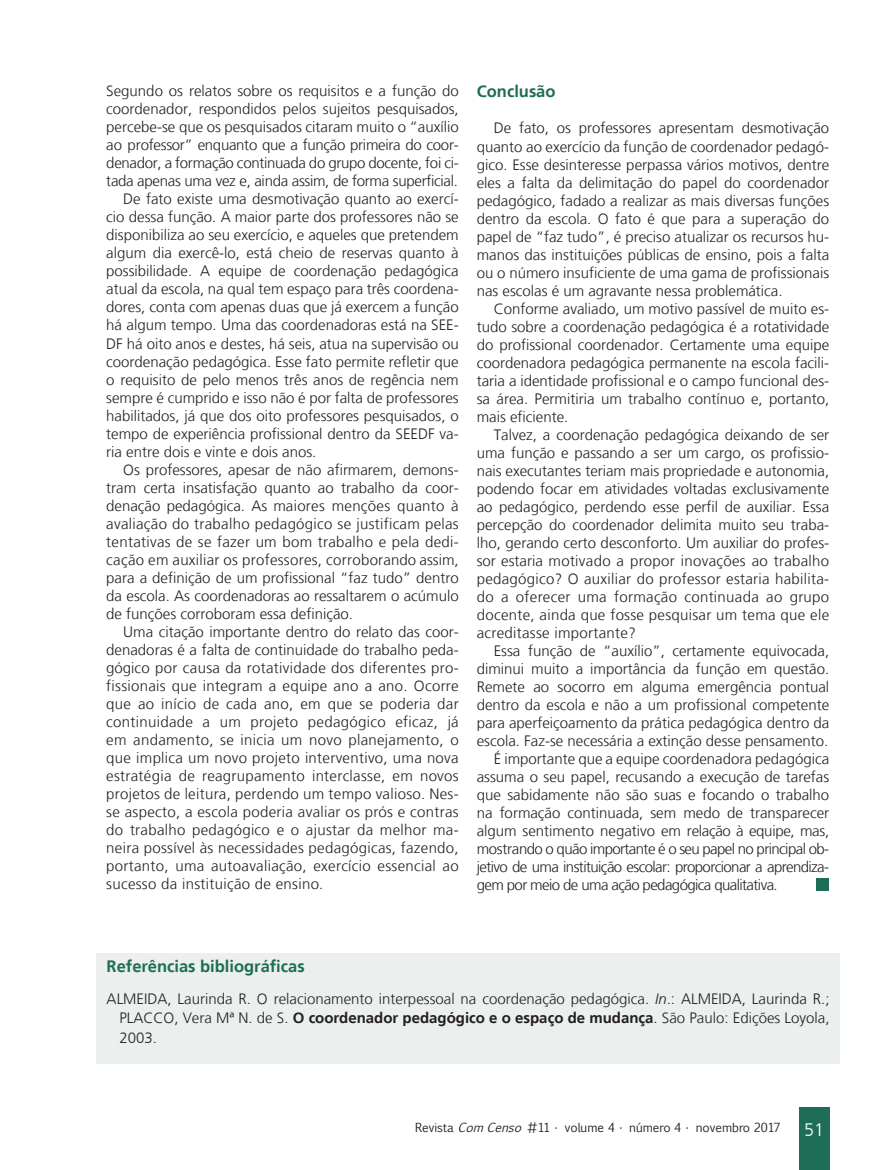
<style>
.page{position:relative;width:893px;height:1170px;background:#fff}
.page>*{position:absolute;margin:0;border:0;box-sizing:border-box;transform-origin:0 0}
.t1{font:300 18px "Frutiger LT";color:#fff}
.Subtítulo_VERDE_ARTI{font:700 16.5px "Frutiger LT";color:#1e6d56}
.Miolo__10{font:300 15px/18px "Frutiger LT";color:#231f20;text-align:justify}
.t2{font:12px "Euphemia CAS";color:#231f20}
.s1{font-style:italic}
.s2{font-weight:700}
</style>
<div class="page">
<div style="left:816px;top:878px;width:13px;height:12px;background:#1e6d56"></div>
<div style="left:96px;top:952px;width:743px;height:111px;background:#ebefed"></div>
<div style="left:799px;top:1107px;width:30px;height:62px;background:#1e6d56"></div>
<p class="Miolo__10" style="left:106px;top:82px;width:354px">Segundo os relatos sobre os requisitos e a função do coordenador, respondidos pelos sujeitos pesquisados, percebe-se que os pesquisados citaram muito o “auxílio ao professor” enquanto que a função primeira do coor&shy;denador, a formação continuada do grupo docente, foi ci&shy;tada apenas uma vez e, ainda assim, de forma superficial.</p>
<p class="Miolo__10" style="left:106px;top:190px;width:354px;text-indent:17px">De fato existe uma desmotivação quanto ao exercí&shy;cio dessa função. A maior parte dos professores não se disponibiliza ao seu exercício, e aqueles que pretendem algum dia exercê-lo, está cheio de reservas quanto à possibilidade. A equipe de coordenação pedagógica atual da escola, na qual tem espaço para três coordena&shy;dores, conta com apenas duas que já exercem a função há algum tempo. Uma das coordenadoras está na SEE-DF há oito anos e destes, há seis, atua na supervisão ou coordenação pedagógica. Esse fato permite refletir que o requisito de pelo menos três anos de regência nem sempre é cumprido e isso não é por falta de professores habilitados, já que dos oito professores pesquisados, o tempo de experiência profissional dentro da SEEDF va&shy;ria entre dois e vinte e dois anos.</p>
<p class="Miolo__10" style="left:106px;top:460px;width:354px;text-indent:17px">Os professores, apesar de não afirmarem, demons&shy;tram certa insatisfação quanto ao trabalho da coor&shy;denação pedagógica. As maiores menções quanto à avaliação do trabalho pedagógico se justificam pelas tentativas de se fazer um bom trabalho e pela dedi&shy;cação em auxiliar os professores, corroborando assim, para a definição de um profissional “faz tudo” dentro da escola. As coordenadoras ao ressaltarem o acúmulo de funções corroboram essa definição.</p>
<p class="Miolo__10" style="left:106px;top:622px;width:354px;text-indent:17px">Uma citação importante dentro do relato das coor&shy;denadoras é a falta de continuidade do trabalho peda&shy;gógico por causa da rotatividade dos diferentes pro&shy;fissionais que integram a equipe ano a ano. Ocorre que ao início de cada ano, em que se poderia dar continuidade a um projeto pedagógico eficaz, já em andamento, se inicia um novo planejamento, o que implica um novo projeto interventivo, uma nova estratégia de reagrupamento interclasse, em novos projetos de leitura, perdendo um tempo valioso. Nes&shy;se aspecto, a escola poderia avaliar os prós e contras do trabalho pedagógico e o ajustar da melhor ma&shy;neira possível às necessidades pedagógicas, fazendo, portanto, uma autoavaliação, exercício essencial ao sucesso da instituição de ensino.</p>
<p class="Subtítulo_VERDE_ARTI" style="left:477px;top:82px;width:80px">Conclusão</p>
<p class="Miolo__10" style="left:477px;top:119px;width:354px;text-indent:17px">De fato, os professores apresentam desmotivação quanto ao exercício da função de coordenador pedagó&shy;gico. Esse desinteresse perpassa vários motivos, dentre eles a falta da delimitação do papel do coordenador pedagógico, fadado a realizar as mais diversas funções dentro da escola. O fato é que para a superação do papel de “faz tudo”, é preciso atualizar os recursos hu&shy;manos das instituições públicas de ensino, pois a falta ou o número insuficiente de uma gama de profissionais nas escolas é um agravante nessa problemática.</p>
<p class="Miolo__10" style="left:477px;top:299px;width:354px;text-indent:17px">Conforme avaliado, um motivo passível de muito es&shy;tudo sobre a coordenação pedagógica é a rotatividade do profissional coordenador. Certamente uma equipe coordenadora pedagógica permanente na escola facili&shy;taria a identidade profissional e o campo funcional des&shy;sa área. Permitiria um trabalho contínuo e, portanto, mais eficiente.</p>
<p class="Miolo__10" style="left:477px;top:425px;width:354px;text-indent:17px">Talvez, a coordenação pedagógica deixando de ser uma função e passando a ser um cargo, os profissio&shy;nais executantes teriam mais propriedade e autonomia, podendo focar em atividades voltadas exclusivamente ao pedagógico, perdendo esse perfil de auxiliar. Essa percepção do coordenador delimita muito seu traba&shy;lho, gerando certo desconforto. Um auxiliar do profes&shy;sor estaria motivado a propor inovações ao trabalho pedagógico? O auxiliar do professor estaria habilita&shy;do a oferecer uma formação continuada ao grupo docente, ainda que fosse pesquisar um tema que ele acreditasse importante?</p>
<p class="Miolo__10" style="left:477px;top:641px;width:354px;text-indent:17px">Essa função de “auxílio”, certamente equivocada, diminui muito a importância da função em questão.<br>Remete ao socorro em alguma emergência pontual dentro da escola e não a um profissional competente para aperfeiçoamento da prática pedagógica dentro da escola. Faz-se necessária a extinção desse pensamento.</p>
<p class="Miolo__10" style="left:477px;top:749px;width:354px;text-indent:17px">É importante que a equipe coordenadora pedagógica assuma o seu papel, recusando a execução de tarefas que sabidamente não são suas e focando o trabalho na formação continuada, sem medo de transparecer algum sentimento negativo em relação à equipe, mas, mostrando o quão importante é o seu papel no principal ob&shy;jetivo de uma instituição escolar: proporcionar a aprendiza&shy;gem por meio de uma ação pedagógica qualitativa.</p>
<p class="Subtítulo_VERDE_ARTI" style="left:107px;top:956px;width:200px">Referências bibliográficas</p>
<p class="Miolo__10" style="left:119px;top:989px;width:712px;line-height:19.5px;text-indent:-13px">ALMEIDA, Laurinda R. O relacionamento interpessoal na coordenação pedagógica. <span class="s1">In</span>.: ALMEIDA, Laurinda R.; PLACCO, Vera Mª N. de S. <span class="s2">O coordenador pedagógico e o espaço de mudança</span>. São Paulo: Edições Loyola, 2003.</p>
<p class="t2" style="left:415px;top:1119px;width:367px">Revista <span class="s1">ComCenso</span> #11 • volume 4 • número 4 • novembro 2017</p>
<p class="t1" style="left:804px;top:1119px;width:22px">51</p>
</div>
